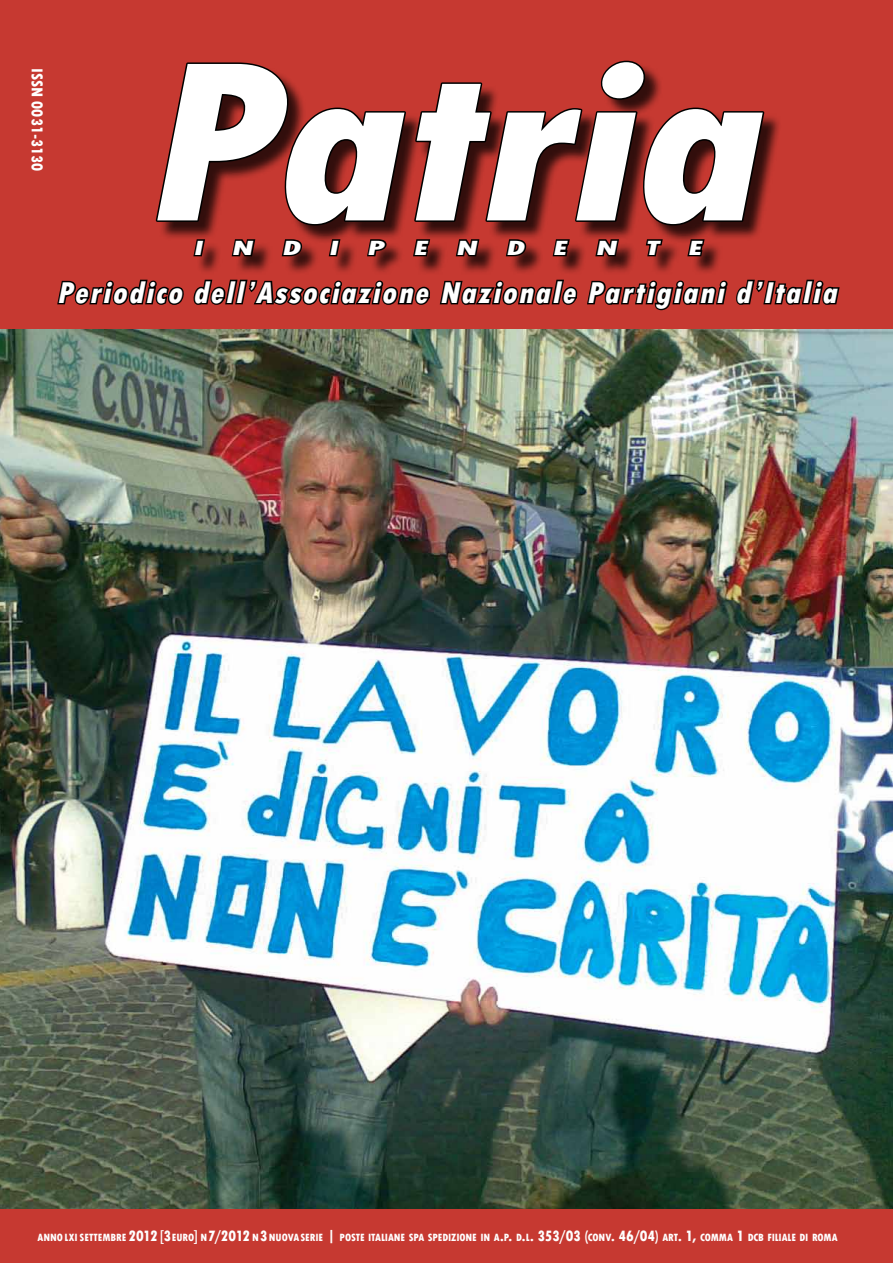
<style>
.page{position:relative;width:893px;height:1263px;background:#fff}
.page>*{position:absolute;margin:0;border:0;box-sizing:border-box;transform-origin:0 0}
.t1{font:italic 800 condensed 240px "Tw Cen";color:#fff;scale:1.13 1}
.t2{font:italic 800 condensed 31.5px "Tw Cen";color:#fff}
.t3{font:italic 800 condensed 21.6px "Tw Cen";color:#fff;scale:1.67 1}
.t4{font:800 condensed 16.5px "Tw Cen";color:#fff}
.t5{font:800 condensed 10.95px "Tw Cen";letter-spacing:-.01em;color:#fff}
.s1{font-size:15.75px}
</style>
<div class="page">
<div style="left:0;top:0;width:893px;height:344px;background:#c63931"></div>
<div style="left:0;top:1193px;width:893px;height:70px;background:#c63931"></div>
<img style="left:0;top:330px;width:893px;height:879px">
<div style="left:159px;top:63px;width:623px;height:181px;background:#000;opacity:.75"></div>
<svg style="left:155px;top:60px;width:611px;height:167px"></svg>
<svg style="left:57px;top:279px;width:373px;height:26px"></svg>
<svg style="left:439px;top:279px;width:139px;height:26px"></svg>
<svg style="left:587px;top:279px;width:253px;height:32px"></svg>
<div style="left:196px;top:242px;width:527px;height:33px;background:#000;opacity:.75"></div>
<svg style="left:192px;top:238px;width:15px;height:20px"></svg>
<svg style="left:230px;top:238px;width:27px;height:20px"></svg>
<svg style="left:280px;top:237px;width:24px;height:21px"></svg>
<svg style="left:327px;top:238px;width:15px;height:20px"></svg>
<svg style="left:365px;top:237px;width:24px;height:21px"></svg>
<svg style="left:411px;top:238px;width:21px;height:20px"></svg>
<svg style="left:454px;top:238px;width:27px;height:20px"></svg>
<svg style="left:504px;top:237px;width:24px;height:21px"></svg>
<svg style="left:551px;top:238px;width:21px;height:20px"></svg>
<svg style="left:594px;top:238px;width:27px;height:20px"></svg>
<svg style="left:644px;top:238px;width:21px;height:20px"></svg>
<svg style="left:686px;top:238px;width:20px;height:20px"></svg>
<p class="t4" style="left:47px;top:68px;width:105px;rotate:90deg">ISSN 0031-3130</p>
<p class="t1" style="left:138px;top:1px;width:597px">Patria</p>
<p class="t3" style="left:193px;top:235px;width:309px">INDIPENDENTE</p>
<p class="t2" style="left:57px;top:274px;width:789px">Periodico dell’Associazione Nazionale Partigiani d’Italia</p>
<p class="t5" style="left:38px;top:1231px;width:802px">ANNO LXI SETTEMBRE <span class="s1">2012</span> <span class="s1">[</span><span class="s1">3</span> EURO<span class="s1">]</span> N <span class="s1">7/2012</span> N <span class="s1">3</span> NUOVA SERIE <span class="s1">|</span> POSTE ITALIANE SPA SPEDIZIONE IN A<span class="s1">.</span>P<span class="s1">.</span> D<span class="s1">.</span>L<span class="s1">. 353/03 (</span>CONV<span class="s1">. 46/04)</span> ART<span class="s1">. 1,</span> COMMA <span class="s1">1</span> DCB FILIALE DI ROMA</p>
</div>
